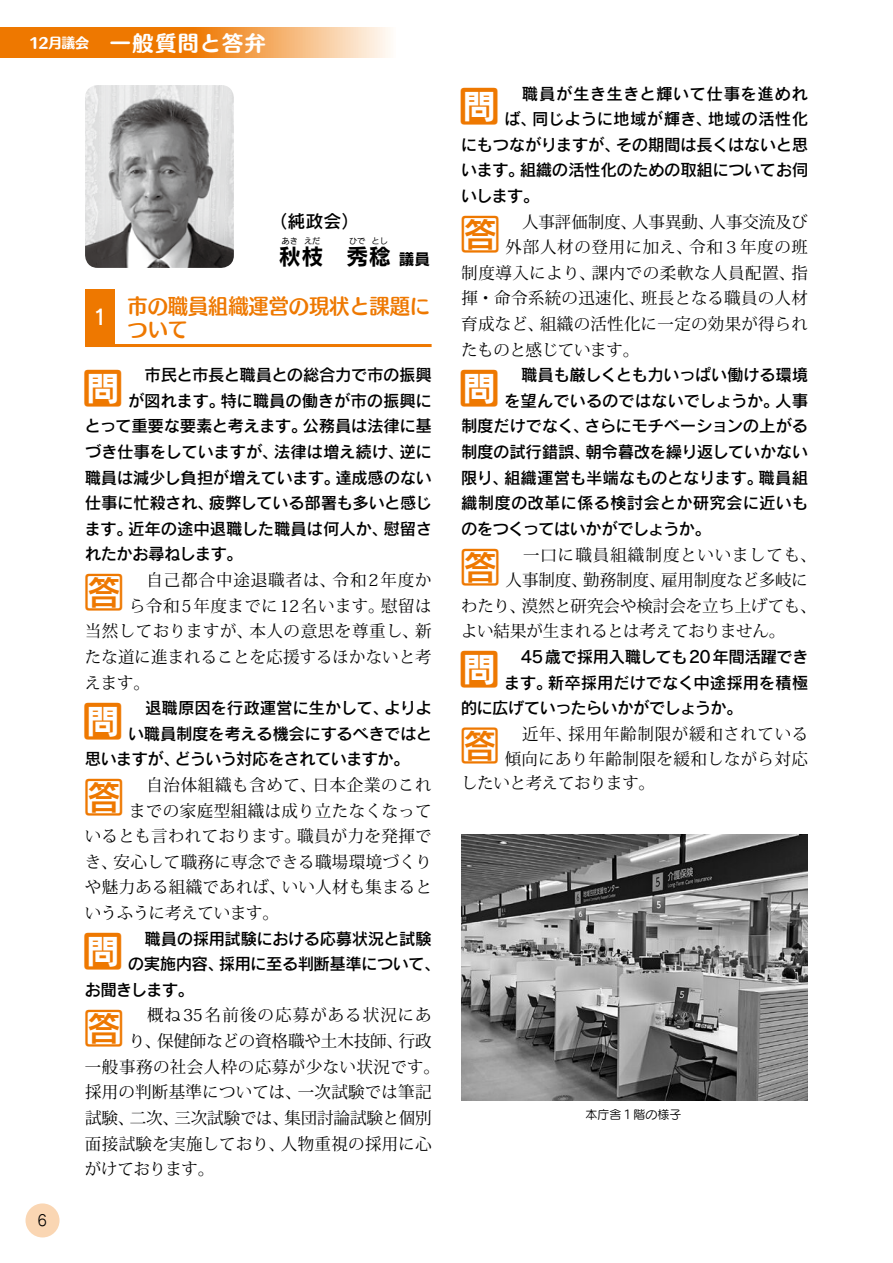
<style>
.page{position:relative;width:893px;height:1263px;background:#fff}
.page>*{position:absolute;margin:0;border:0;box-sizing:border-box;transform-origin:0 0}
.t1{font:42.15px "Rodin Pro DB";color:#ee7800}
.t2{font:41.25px "Rodin Pro DB";color:#ee7800}
.t3{font:22.5px "Rodin Pro B";color:#000}
.t4{font:21px/22.5px "Humming Std B";color:#ee7800;scale:.96 1}
.t5{font:21px "Humming Std E";letter-spacing:.08em;color:#fff}
.t6{font:21px "Rodin Pro DB";color:#fff}
.t7{font:18px "Rodin Pro DB";color:#000}
.t8{font:16.5px "Rodin Pro DB";letter-spacing:-.025em;color:#000}
.t9{font:16.5px "Koz Min Pro";letter-spacing:.015em;color:#000}
.t10{font:16.5px "Koz Min Pro";letter-spacing:-.005em;color:#000}
.t11{font:16.5px "Koz Min Pro";letter-spacing:.035em;color:#000}
.t12{font:16.5px "Koz Min Pro";letter-spacing:-.02em;color:#000}
.t13{font:16.5px "Rodin Pro DB";letter-spacing:-.055em;color:#000}
.t14{font:16.5px "Koz Min Pro";letter-spacing:.055em;color:#000}
.t15{font:16.5px "Koz Min Pro";letter-spacing:.04em;color:#000}
.t16{font:16.5px "Rodin Pro DB";letter-spacing:-.045em;color:#000}
.t17{font:16.5px "Rodin Pro DB";letter-spacing:.005em;color:#000}
.t18{font:16.5px "Koz Min Pro";letter-spacing:-.015em;color:#000}
.t19{font:16.5px "Rodin Pro DB";letter-spacing:.01em;color:#000}
.t20{font:16.5px "Koz Min Pro";letter-spacing:.065em;color:#000}
.t21{font:16.5px "Rodin Pro DB";letter-spacing:.025em;color:#000}
.t22{font:16.5px "Rodin Pro DB";letter-spacing:-.06em;color:#000}
.t23{font:15.75px "Rodin Pro B";color:#000}
.t24{font:15px "Seurat Pro M";color:#000}
.t25{font:12px "Seurat Pro M";color:#000}
.t26{font:8.25px "Rodin Pro B";color:#000}
.s1{font-size:13.8px}
</style>
<div class="page">
<div style="left:26px;top:1203px;width:34px;height:34px;background:#fad6b3;border-radius:50%"></div>
<svg style="left:0;top:28px;width:390px;height:29px;background:#f2983d"></svg>
<div style="left:85px;top:289px;width:30px;height:56px;background:#ee7800"></div>
<hr style="left:85px;top:344px;width:347px;height:3px;background:#ee7800">
<img style="left:85px;top:85px;width:149px;height:183px">
<img style="left:461px;top:835px;width:347px;height:266px">
<p class="t5" style="left:29px;top:27px;width:238px"><span class="s1">12月議会</span>　一般質問と答弁</p>
<p class="t7" style="left:270px;top:209px;width:91px">（純政会）</p>
<h3 class="t3" style="left:279px;top:242px;width:46px">秋枝</h3>
<p class="t26" style="left:282px;top:236px;width:18px">あき</p>
<p class="t26" style="left:304px;top:236px;width:18px">えだ</p>
<p class="t26" style="left:349px;top:236px;width:18px">ひで</p>
<p class="t26" style="left:372px;top:236px;width:18px">とし</p>
<h3 class="t3" style="left:346px;top:242px;width:47px">秀稔</h3>
<p class="t23" style="left:399px;top:248px;width:33px">議員</p>
<p class="t6" style="left:93px;top:303px;width:16px">1</p>
<p class="t4" style="left:128px;top:295px;width:317px">市の職員組織運営の現状と課題について</p>
<p class="t24" style="left:38px;top:1210px;width:11px">6</p>
<h1 class="t1" style="left:82px;top:360px;width:44px">問</h1>
<p class="t8" style="left:128px;top:364px;width:305px">　市民と市長と職員との総合力で市の振興</p>
<p class="t8" style="left:128px;top:390px;width:306px">が図れます。特に職員の働きが市の振興に</p>
<p class="t8" style="left:84px;top:415px;width:349px">とって重要な要素と考えます。公務員は法律に基</p>
<p class="t8" style="left:85px;top:441px;width:349px">づき仕事をしていますが、法律は増え続け、逆に</p>
<p class="t8" style="left:85px;top:466px;width:349px">職員は減少し負担が増えています。達成感のない</p>
<p class="t8" style="left:85px;top:492px;width:349px">仕事に忙殺され、疲弊している部署も多いと感じ</p>
<p class="t8" style="left:84px;top:518px;width:349px">ます。近年の途中退職した職員は何人か、慰留さ</p>
<p class="t16" style="left:85px;top:543px;width:159px">れたかお尋ねします。</p>
<h1 class="t1" style="left:83px;top:565px;width:44px">答</h1>
<p class="t14" style="left:129px;top:568px;width:304px">　自己都合中途退職者は、令和2年度か</p>
<p class="t9" style="left:129px;top:594px;width:304px">ら令和5年度までに12名います。慰留は</p>
<p class="t11" style="left:85px;top:620px;width:348px">当然しておりますが、本人の意思を尊重し、新</p>
<p class="t9" style="left:85px;top:645px;width:348px">たな道に進まれることを応援するほかないと考</p>
<p class="t9" style="left:85px;top:671px;width:67px">えます。</p>
<h1 class="t1" style="left:82px;top:693px;width:44px">問</h1>
<p class="t8" style="left:128px;top:697px;width:305px">　退職原因を行政運営に生かして、よりよ</p>
<p class="t8" style="left:128px;top:723px;width:306px">い職員制度を考える機会にするべきではと</p>
<p class="t13" style="left:85px;top:748px;width:326px">思いますが、どういう対応をされていますか。</p>
<h1 class="t1" style="left:83px;top:770px;width:44px">答</h1>
<p class="t11" style="left:129px;top:773px;width:304px">　自治体組織も含めて、日本企業のこれ</p>
<p class="t9" style="left:129px;top:799px;width:304px">までの家庭型組織は成り立たなくなって</p>
<p class="t9" style="left:85px;top:824px;width:348px">いるとも言われております。職員が力を発揮で</p>
<p class="t9" style="left:85px;top:850px;width:349px">き、安心して職務に専念できる職場環境づくり</p>
<p class="t9" style="left:85px;top:876px;width:348px">や魅力ある組織であれば、いい人材も集まると</p>
<p class="t12" style="left:85px;top:901px;width:196px">いうふうに考えています。</p>
<h1 class="t1" style="left:82px;top:923px;width:44px">問</h1>
<p class="t8" style="left:128px;top:927px;width:305px">　職員の採用試験における応募状況と試験</p>
<p class="t16" style="left:128px;top:953px;width:314px">の実施内容、採用に至る判断基準について、</p>
<p class="t8" style="left:85px;top:979px;width:111px">お聞きします。</p>
<h1 class="t1" style="left:83px;top:1000px;width:44px">答</h1>
<p class="t20" style="left:129px;top:1004px;width:304px">　概ね35名前後の応募がある状況にあ</p>
<p class="t10" style="left:129px;top:1029px;width:304px">り、保健師などの資格職や土木技師、行政</p>
<p class="t9" style="left:85px;top:1055px;width:357px">一般事務の社会人枠の応募が少ない状況です。</p>
<p class="t9" style="left:85px;top:1080px;width:348px">採用の判断基準については、一次試験では筆記</p>
<p class="t10" style="left:85px;top:1106px;width:348px">試験、二次、三次試験では、集団討論試験と個別</p>
<p class="t9" style="left:85px;top:1132px;width:348px">面接試験を実施しており、人物重視の採用に心</p>
<p class="t12" style="left:85px;top:1157px;width:131px">がけております。</p>
<h1 class="t1" style="left:458px;top:78px;width:44px">問</h1>
<p class="t21" style="left:505px;top:82px;width:305px">　職員が生き生きと輝いて仕事を進めれ</p>
<p class="t19" style="left:504px;top:108px;width:306px">ば、同じように地域が輝き、地域の活性化</p>
<p class="t8" style="left:461px;top:134px;width:349px">にもつながりますが、その期間は長くはないと思</p>
<p class="t8" style="left:461px;top:159px;width:349px">います。組織の活性化のための取組についてお伺</p>
<p class="t8" style="left:461px;top:185px;width:80px">いします。</p>
<h1 class="t1" style="left:459px;top:206px;width:44px">答</h1>
<p class="t10" style="left:506px;top:210px;width:304px">　人事評価制度、人事異動、人事交流及び</p>
<p class="t15" style="left:506px;top:235px;width:304px">外部人材の登用に加え、令和３年度の班</p>
<p class="t11" style="left:461px;top:261px;width:348px">制度導入により、課内での柔軟な人員配置、指</p>
<p class="t9" style="left:461px;top:287px;width:348px">揮・命令系統の迅速化、班長となる職員の人材</p>
<p class="t9" style="left:461px;top:312px;width:348px">育成など、組織の活性化に一定の効果が得られ</p>
<p class="t12" style="left:461px;top:338px;width:180px">たものと感じています。</p>
<h1 class="t1" style="left:458px;top:360px;width:44px">問</h1>
<p class="t8" style="left:505px;top:364px;width:305px">　職員も厳しくとも力いっぱい働ける環境</p>
<p class="t8" style="left:504px;top:390px;width:306px">を望んでいるのではないでしょうか。人事</p>
<p class="t8" style="left:461px;top:415px;width:349px">制度だけでなく、さらにモチベーションの上がる</p>
<p class="t8" style="left:461px;top:441px;width:349px">制度の試行錯誤、朝令暮改を繰り返していかない</p>
<p class="t8" style="left:461px;top:466px;width:349px">限り、組織運営も半端なものとなります。職員組</p>
<p class="t17" style="left:461px;top:492px;width:349px">織制度の改革に係る検討会とか研究会に近いも</p>
<p class="t13" style="left:461px;top:518px;width:251px">のをつくってはいかがでしょうか。</p>
<h1 class="t1" style="left:459px;top:539px;width:44px">答</h1>
<p class="t14" style="left:506px;top:543px;width:312px">　一口に職員組織制度といいましても、</p>
<p class="t10" style="left:506px;top:568px;width:304px">人事制度、勤務制度、雇用制度など多岐に</p>
<p class="t10" style="left:461px;top:594px;width:357px">わたり、漠然と研究会や検討会を立ち上げても、</p>
<p class="t18" style="left:461px;top:620px;width:326px">よい結果が生まれるとは考えておりません。</p>
<h1 class="t1" style="left:458px;top:642px;width:44px">問</h1>
<p class="t8" style="left:505px;top:646px;width:305px">　45歳で採用入職しても20年間活躍でき</p>
<p class="t8" style="left:504px;top:671px;width:306px">ます。新卒採用だけでなく中途採用を積極</p>
<p class="t22" style="left:461px;top:697px;width:283px">的に広げていったらいかがでしょうか。</p>
<h2 class="t2" style="left:459px;top:719px;width:43px">答</h2>
<p class="t15" style="left:505px;top:722px;width:305px">　近年、採用年齢制限が緩和されている</p>
<p class="t9" style="left:505px;top:747px;width:305px">傾向にあり年齢制限を緩和しながら対応</p>
<p class="t12" style="left:461px;top:771px;width:196px">したいと考えております。</p>
<p class="t25" style="left:586px;top:1106px;width:97px">本庁舎１階の様子</p>
</div>
